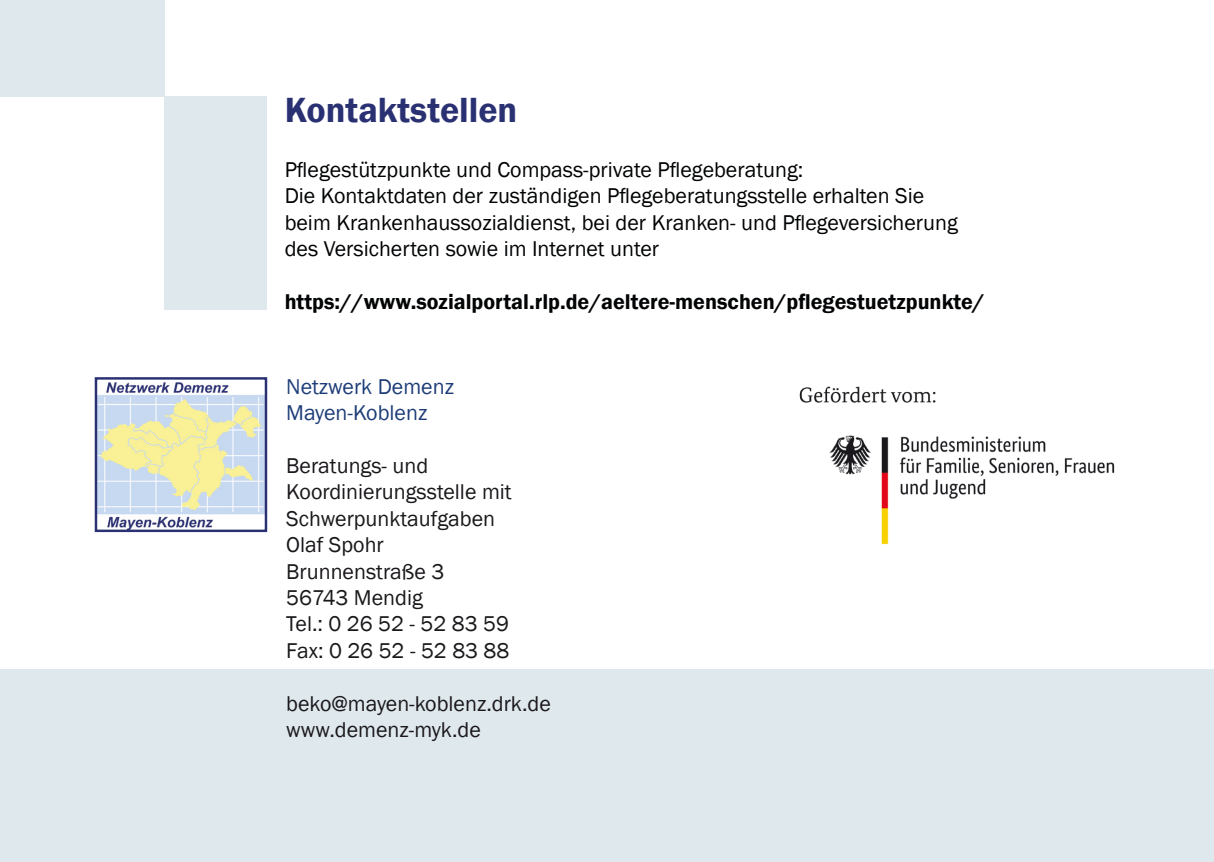
<style>
.page{position:relative;width:1214px;height:862px;background:#fff}
.page>*{position:absolute;margin:0;border:0;box-sizing:border-box;transform-origin:0 0}
.t1{font:600 36px "Franklin Gothic";color:#2a3173}
.t2{font:22px/26.4px "Franklin Gothic";color:#010304}
.t3{font:22px/26.4px "Franklin Gothic";color:#1b181c}
.t4{font:600 22px "Franklin Gothic";color:#010304}
.t5{font:22px/26.4px "Franklin Gothic";color:#1e3d78}
</style>
<div class="page">
<img style="left:799px;top:386px;width:316px;height:159px">
<div style="left:0;top:669px;width:1213px;height:193px;background:#dee8ed"></div>
<img style="left:98px;top:382px;width:166px;height:147px">
<div style="left:95px;top:377px;width:172px;height:155px;border:2px solid #2a3173"></div>
<div style="left:0;top:0;width:165px;height:97px;background:#dee8ed"></div>
<div style="left:165px;top:97px;width:102px;height:213px;background:#dee8ed"></div>
<h1 class="t1" style="left:285px;top:88px;width:234px">Kontaktstellen</h1>
<p class="t2" style="left:285px;top:157px;width:674px">Pflegestützpunkte und Compass-private Pflegeberatung:<br>Die Kontaktdaten der zuständigen Pflegeberatungsstelle erhalten Sie beim Krankenhaussozialdienst, bei der Kranken- und Pflegeversicherung des Versicherten sowie im Internet unter</p>
<p class="t4" style="left:285px;top:288px;width:701px">https://www.sozialportal.rlp.de/aeltere-menschen/pflegestuetzpunkte/</p>
<p class="t5" style="left:286px;top:374px;width:169px">Netzwerk Demenz<br>Mayen-Koblenz</p>
<p class="t3" style="left:286px;top:453px;width:227px">Beratungs- und<br>Koordinierungsstelle mit<br>Schwerpunktaufgaben<br>Olaf Spohr<br>Brunnenstraße 3<br>56743 Mendig<br>Tel.: 0 26 52 - 52 83 59<br>Fax: 0 26 52 - 52 83 88</p>
<p class="t3" style="left:286px;top:690px;width:266px">beko@mayen-koblenz.drk.de www.demenz-myk.de</p>
</div>
